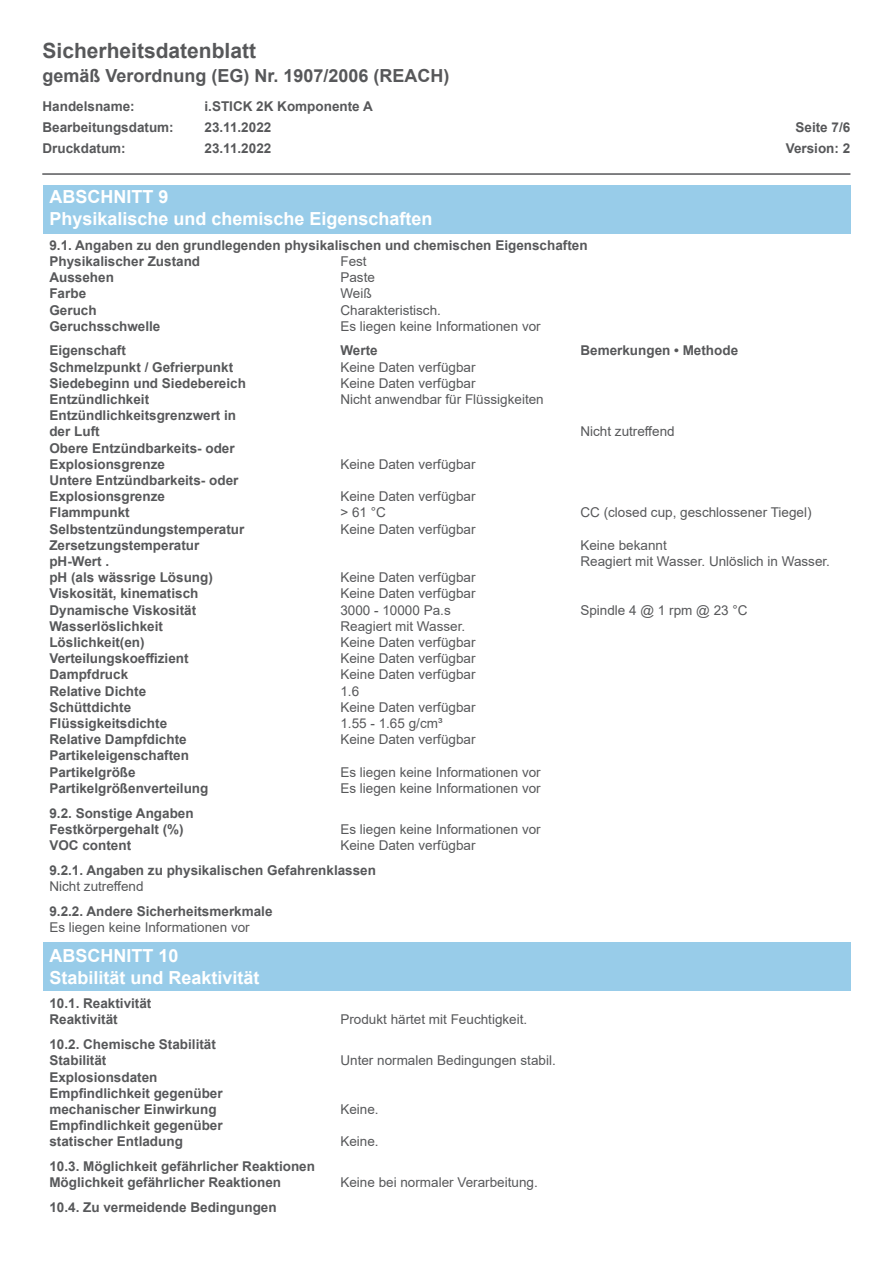
<style>
.page{position:relative;width:893px;height:1263px;background:#fff}
.page>*{position:absolute;margin:0;border:0;box-sizing:border-box;transform-origin:0 0}
.t1{font:700 21px "Arial";color:#57585a}
.t2{font:700 18px "Arial";color:#fff}
.t3{font:700 18px "Arial";color:#57585a}
.t4{font:700 13.5px/16.2px "Arial";color:#57585a}
.t5{font:13.5px "Arial";color:#57585a}
.s1{font-weight:400}
</style>
<div class="page">
<hr style="left:42px;top:173px;width:808px;height:2px;background:#57585a">
<div style="left:43px;top:185px;width:807px;height:49px;background:#98cce9"></div>
<div style="left:43px;top:942px;width:807px;height:49px;background:#98cce9"></div>
<h1 class="t1" style="left:43px;top:36px;width:215px">Sicherheitsdatenblatt</h1>
<h2 class="t3" style="left:43px;top:63px;width:409px">gemäß Verordnung (EG) Nr. 1907/2006 (REACH)</h2>
<p class="t4" style="left:43px;top:99px;width:94px">Handelsname:</p>
<p class="t4" style="left:205px;top:99px;width:170px">i.STICK 2K Komponente A</p>
<p class="t4" style="left:43px;top:120px;width:133px">Bearbeitungsdatum:</p>
<p class="t4" style="left:205px;top:120px;width:68px">23.11.2022</p>
<p class="t4" style="left:795px;top:120px;width:56px">Seite 7/6</p>
<p class="t4" style="left:43px;top:141px;width:85px">Druckdatum:</p>
<p class="t4" style="left:205px;top:141px;width:68px">23.11.2022</p>
<p class="t4" style="left:786px;top:141px;width:66px">Version: 2</p>
<p class="t2" style="left:49px;top:184px;width:120px">ABSCHNITT 9</p>
<p class="t2" style="left:49px;top:206px;width:385px">Physikalische und chemische Eigenschaften</p>
<p class="t4" style="left:49px;top:237px;width:540px">9.1. Angaben zu den grundlegenden physikalischen und chemischen Eigenschaften<br>Physikalischer Zustand</p>
<p class="t5" style="left:340px;top:252px;width:28px">Fest</p>
<p class="t4" style="left:49px;top:269px;width:66px">Aussehen</p>
<p class="t5" style="left:340px;top:268px;width:36px">Paste</p>
<p class="t4" style="left:49px;top:286px;width:38px">Farbe</p>
<p class="t5" style="left:340px;top:284px;width:33px">Weiß</p>
<p class="t4" style="left:49px;top:302px;width:49px">Geruch</p>
<p class="t5" style="left:340px;top:300px;width:102px">Charakteristisch.</p>
<p class="t4" style="left:49px;top:318px;width:113px">Geruchsschwelle</p>
<p class="t5" style="left:340px;top:317px;width:202px">Es liegen keine Informationen vor</p>
<p class="t4" style="left:49px;top:343px;width:78px">Eigenschaft</p>
<p class="t4" style="left:340px;top:343px;width:39px">Werte</p>
<p class="t4" style="left:580px;top:343px;width:159px">Bemerkungen • Methode</p>
<p class="t4" style="left:49px;top:359px;width:185px">Schmelzpunkt / Gefrierpunkt</p>
<p class="t5" style="left:340px;top:358px;width:137px">Keine Daten verfügbar</p>
<p class="t4" style="left:49px;top:375px;width:198px">Siedebeginn und Siedebereich</p>
<p class="t5" style="left:340px;top:374px;width:137px">Keine Daten verfügbar</p>
<p class="t4" style="left:49px;top:391px;width:101px">Entzündlichkeit</p>
<p class="t5" style="left:340px;top:390px;width:205px">Nicht anwendbar für Flüssigkeiten</p>
<p class="t4" style="left:49px;top:407px;width:188px">Entzündlichkeitsgrenzwert in der Luft</p>
<p class="t5" style="left:580px;top:422px;width:96px">Nicht zutreffend</p>
<p class="t4" style="left:49px;top:440px;width:187px">Obere Entzündbarkeits- oder<br>Explosionsgrenze</p>
<p class="t4" style="left:49px;top:472px;width:191px">Untere Entzündbarkeits- oder<br>Explosionsgrenze</p>
<p class="t5" style="left:340px;top:455px;width:137px">Keine Daten verfügbar</p>
<p class="t5" style="left:340px;top:487px;width:137px">Keine Daten verfügbar</p>
<p class="t4" style="left:49px;top:505px;width:82px">Flammpunkt</p>
<p class="t5" style="left:340px;top:503px;width:47px">&gt; 61 °C</p>
<p class="t5" style="left:580px;top:503px;width:233px">CC (closed cup, geschlossener Tiegel)</p>
<p class="t4" style="left:49px;top:521px;width:197px">Selbstentzündungstemperatur</p>
<p class="t5" style="left:340px;top:520px;width:137px">Keine Daten verfügbar</p>
<p class="t4" style="left:49px;top:537px;width:152px">Zersetzungstemperatur</p>
<p class="t5" style="left:580px;top:536px;width:88px">Keine bekannt</p>
<p class="t4" style="left:49px;top:553px;width:61px">pH-Wert .</p>
<p class="t5" style="left:580px;top:552px;width:251px">Reagiert mit Wasser. Unlöslich in Wasser.</p>
<p class="t4" style="left:49px;top:569px;width:165px">pH (als wässrige Lösung)</p>
<p class="t5" style="left:340px;top:568px;width:137px">Keine Daten verfügbar</p>
<p class="t4" style="left:49px;top:586px;width:151px">Viskosität, kinematisch</p>
<p class="t5" style="left:340px;top:584px;width:137px">Keine Daten verfügbar</p>
<p class="t4" style="left:49px;top:602px;width:148px">Dynamische Viskosität</p>
<p class="t5" style="left:340px;top:601px;width:112px">3000 - 10000 Pa.s</p>
<p class="t5" style="left:580px;top:601px;width:169px">Spindle 4 @ 1 rpm @ 23 °C</p>
<p class="t4" style="left:49px;top:618px;width:115px">Wasserlöslichkeit</p>
<p class="t5" style="left:340px;top:617px;width:126px">Reagiert mit Wasser.</p>
<p class="t4" style="left:49px;top:634px;width:97px">Löslichkeit(en)</p>
<p class="t5" style="left:340px;top:633px;width:137px">Keine Daten verfügbar</p>
<p class="t4" style="left:49px;top:650px;width:141px">Verteilungskoeffizient</p>
<p class="t5" style="left:340px;top:649px;width:137px">Keine Daten verfügbar</p>
<p class="t4" style="left:49px;top:667px;width:80px">Dampfdruck</p>
<p class="t5" style="left:340px;top:665px;width:137px">Keine Daten verfügbar</p>
<p class="t4" style="left:49px;top:683px;width:98px">Relative Dichte</p>
<p class="t5" style="left:340px;top:682px;width:20px">1.6</p>
<p class="t4" style="left:49px;top:699px;width:83px">Schüttdichte</p>
<p class="t5" style="left:340px;top:698px;width:137px">Keine Daten verfügbar</p>
<p class="t4" style="left:49px;top:715px;width:119px">Flüssigkeitsdichte</p>
<p class="t5" style="left:340px;top:714px;width:104px">1.55 - 1.65 g/cm³</p>
<p class="t4" style="left:49px;top:731px;width:139px">Relative Dampfdichte</p>
<p class="t5" style="left:340px;top:730px;width:137px">Keine Daten verfügbar</p>
<p class="t4" style="left:49px;top:748px;width:141px">Partikeleigenschaften<br>Partikelgröße</p>
<p class="t5" style="left:340px;top:763px;width:202px">Es liegen keine Informationen vor</p>
<p class="t4" style="left:49px;top:780px;width:161px">Partikelgrößenverteilung</p>
<p class="t5" style="left:340px;top:779px;width:202px">Es liegen keine Informationen vor</p>
<p class="t4" style="left:49px;top:805px;width:146px">9.2. Sonstige Angaben<br>Festkörpergehalt (%)</p>
<p class="t5" style="left:340px;top:820px;width:202px">Es liegen keine Informationen vor</p>
<p class="t4" style="left:49px;top:837px;width:83px">VOC content</p>
<p class="t5" style="left:340px;top:836px;width:137px">Keine Daten verfügbar</p>
<p class="t4" style="left:49px;top:862px;width:328px">9.2.1. Angaben zu physikalischen Gefahrenklassen<br><span class="s1">Nicht zutreffend</span></p>
<p class="t4" style="left:49px;top:903px;width:225px">9.2.2. Andere Sicherheitsmerkmale<br><span class="s1">Es liegen keine Informationen vor</span></p>
<p class="t2" style="left:49px;top:943px;width:131px">ABSCHNITT 10</p>
<p class="t2" style="left:49px;top:964px;width:212px">Stabilität und Reaktivität</p>
<p class="t4" style="left:49px;top:995px;width:104px">10.1. Reaktivität</p>
<p class="t4" style="left:49px;top:1012px;width:70px">Reaktivität</p>
<p class="t5" style="left:340px;top:1010px;width:188px">Produkt härtet mit Feuchtigkeit.</p>
<p class="t4" style="left:49px;top:1036px;width:168px">10.2. Chemische Stabilität</p>
<p class="t4" style="left:49px;top:1053px;width:59px">Stabilität</p>
<p class="t5" style="left:340px;top:1051px;width:217px">Unter normalen Bedingungen stabil.</p>
<p class="t4" style="left:49px;top:1069px;width:110px">Explosionsdaten</p>
<p class="t4" style="left:49px;top:1085px;width:175px">Empfindlichkeit gegenüber</p>
<p class="t4" style="left:49px;top:1101px;width:169px">mechanischer Einwirkung</p>
<p class="t5" style="left:340px;top:1100px;width:40px">Keine.</p>
<p class="t4" style="left:49px;top:1117px;width:175px">Empfindlichkeit gegenüber</p>
<p class="t4" style="left:49px;top:1134px;width:135px">statischer Entladung</p>
<p class="t5" style="left:340px;top:1132px;width:40px">Keine.</p>
<p class="t4" style="left:49px;top:1158px;width:267px">10.3. Möglichkeit gefährlicher Reaktionen</p>
<p class="t4" style="left:49px;top:1174px;width:233px">Möglichkeit gefährlicher Reaktionen</p>
<p class="t5" style="left:340px;top:1173px;width:199px">Keine bei normaler Verarbeitung.</p>
<p class="t4" style="left:49px;top:1199px;width:229px">10.4. Zu vermeidende Bedingungen</p>
</div>
